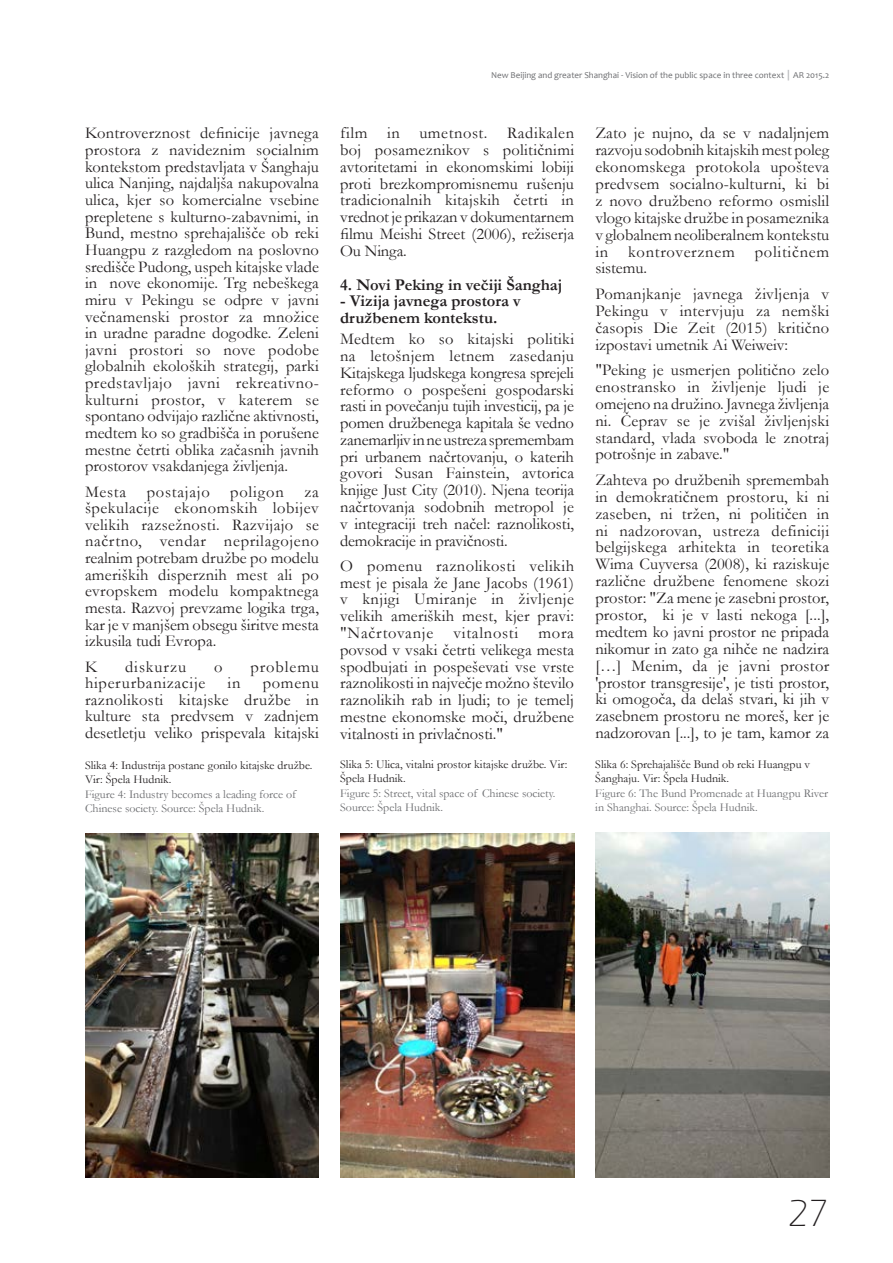
<style>
.page{position:relative;width:893px;height:1263px;background:#fff}
.page>*{position:absolute;margin:0;border:0;box-sizing:border-box;transform-origin:0 0}
.AR_stevilke_strani_d{font:300 39px "Eras ITC";color:#231f20}
.Article_Body_text_SL{font:16.5px/16.6px "Garamond";color:#231f20;text-align:justify}
.t1{font:700 16.5px/16.8px "Garamond";color:#231f20}
.Article_Body_text_SL-2{font:16.5px "Garamond";letter-spacing:.04em;color:#231f20}
.Article_Body_text_SL-3{font:16.5px "Garamond";letter-spacing:.055em;color:#231f20}
.t2{font:12px/14.4px "Garamond";color:#6c6d70}
.t3{font:12px/14.4px "Garamond";color:#231f20}
.t4{font:9px "Candara";color:#6c6d70}
</style>
<div class="page">
<img style="left:85px;top:833px;width:234px;height:344px">
<img style="left:340px;top:833px;width:234px;height:345px">
<img style="left:595px;top:833px;width:234px;height:344px">
<p class="Article_Body_text_SL" style="left:85px;top:124px;width:235px">Kontroverznost definicije javnega prostora z navideznim socialnim kontekstom predstavljata v Šanghaju ulica Nanjing, najdaljša nakupovalna ulica, kjer so komercialne vsebine prepletene s kulturno-zabavnimi, in Bund, mestno sprehajališče ob reki Huangpu z razgledom na poslovno središče Pudong, uspeh kitajske vlade in nove ekonomije. Trg nebeškega miru v Pekingu se odpre v javni večnamenski prostor za množice in uradne paradne dogodke. Zeleni javni prostori so nove podobe globalnih ekoloških strategij, parki predstavljajo javni rekreativno&shy;kulturni prostor, v katerem se spontano odvijajo različne aktivnosti, medtem ko so gradbišča in porušene mestne četrti oblika začasnih javnih prostorov vsakdanjega življenja.</p>
<p class="Article_Body_text_SL" style="left:85px;top:483px;width:235px">Mesta postajajo poligon za špekulacije ekonomskih lobijev velikih razsežnosti. Razvijajo se načrtno, vendar neprilagojeno realnim potrebam družbe po modelu ameriških disperznih mest ali po evropskem modelu kompaktnega mesta. Razvoj prevzame logika trga, kar je v manjšem obsegu širitve mesta izkusila tudi Evropa.</p>
<p class="Article_Body_text_SL" style="left:85px;top:658px;width:14px">K</p>
<p class="Article_Body_text_SL-3" style="left:125px;top:655px;width:62px">diskurzu</p>
<p class="Article_Body_text_SL" style="left:214px;top:658px;width:10px">o</p>
<p class="Article_Body_text_SL-3" style="left:250px;top:655px;width:70px">problemu</p>
<p class="Article_Body_text_SL-2" style="left:85px;top:672px;width:122px">hiperurbanizacije</p>
<p class="Article_Body_text_SL" style="left:228px;top:674px;width:14px">in</p>
<p class="Article_Body_text_SL" style="left:85px;top:674px;width:235px;text-indent:178px">pomenu raznolikosti kitajske družbe in kulture sta predvsem v zadnjem desetletju veliko prispevala kitajski</p>
<p class="t3" style="left:85px;top:758px;width:229px">Slika 4: Industrija postane gonilo kitajske družbe.<br>Vir: Špela Hudnik.</p>
<p class="t2" style="left:85px;top:786px;width:213px">Figure 4: Industry becomes a leading force of<br>Chinese society. Source: Špela Hudnik.</p>
<p class="t4" style="left:491px;top:70px;width:340px">New Beijing and greater Shanghai - Vision of the public space in three context AR 2015.2</p>
<p class="Article_Body_text_SL" style="left:340px;top:124px;width:235px">film in umetnost. Radikalen boj posameznikov s političnimi avtoritetami in ekonomskimi lobiji proti brezkompromisnemu rušenju tradicionalnih kitajskih četrti in vrednot je prikazan v dokumentarnem filmu Meishi Street (2006), režiserja Ou Ninga.</p>
<p class="t1" style="left:340px;top:276px;width:223px">4. Novi Peking in večiji Šanghaj</p>
<p class="t1" style="left:340px;top:293px;width:182px">- Vizija javnega prostora v družbenem kontekstu.</p>
<p class="Article_Body_text_SL" style="left:340px;top:330px;width:235px">Medtem ko so kitajski politiki na letošnjem letnem zasedanju Kitajskega ljudskega kongresa sprejeli reformo o pospešeni gospodarski rasti in povečanju tujih investicij, pa je pomen družbenega kapitala še vedno zanemarljiv in ne ustreza spremembam pri urbanem načrtovanju, o katerih govori Susan Fainstein, avtorica knjige Just City (2010). Njena teorija načrtovanja sodobnih metropol je v integraciji treh načel: raznolikosti, demokracije in pravičnosti.</p>
<p class="Article_Body_text_SL" style="left:340px;top:557px;width:235px">O pomenu raznolikosti velikih mest je pisala že Jane Jacobs (1961) v knjigi Umiranje in življenje velikih ameriških mest, kjer pravi: "Načrtovanje vitalnosti mora povsod v vsaki četrti velikega mesta spodbujati in pospeševati vse vrste raznolikosti in največje možno število raznolikih rab in ljudi; to je temelj mestne ekonomske moči, družbene vitalnosti in privlačnosti."</p>
<p class="t3" style="left:340px;top:757px;width:229px">Slika 5: Ulica, vitalni prostor kitajske družbe. Vir:<br>Špela Hudnik.</p>
<p class="t2" style="left:340px;top:785px;width:217px">Figure 5: Street, vital space of Chinese society.<br>Source: Špela Hudnik.</p>
<p class="Article_Body_text_SL" style="left:595px;top:124px;width:235px">Zato je nujno, da se v nadaljnjem razvoju sodobnih kitajskih mest poleg ekonomskega protokola upošteva predvsem socialno-kulturni, ki bi z novo družbeno reformo osmislil vlogo kitajske družbe in posameznika v globalnem neoliberalnem kontekstu in kontroverznem političnem sistemu.</p>
<p class="Article_Body_text_SL" style="left:595px;top:285px;width:235px">Pomanjkanje javnega življenja v Pekingu v intervjuju za nemški časopis Die Zeit (2015) kritično izpostavi umetnik Ai Weiweiv:</p>
<p class="Article_Body_text_SL" style="left:595px;top:361px;width:235px">"Peking je usmerjen politično zelo enostransko in življenje ljudi je omejeno na družino. Javnega življenja ni. Čeprav se je zvišal življenjski standard, vlada svoboda le znotraj potrošnje in zabave."</p>
<p class="Article_Body_text_SL" style="left:595px;top:471px;width:235px">Zahteva po družbenih spremembah in demokratičnem prostoru, ki ni zaseben, ni tržen, ni političen in ni nadzorovan, ustreza definiciji belgijskega arhitekta in teoretika Wima Cuyversa (2008), ki raziskuje različne družbene fenomene skozi prostor: "Za mene je zasebni prostor, prostor, ki je v lasti nekoga [...], medtem ko javni prostor ne pripada nikomur in zato ga nihče ne nadzira […] Menim, da je javni prostor 'prostor transgresije', je tisti prostor, ki omogoča, da delaš stvari, ki jih v zasebnem prostoru ne moreš, ker je nadzorovan [...], to je tam, kamor za</p>
<p class="t3" style="left:595px;top:757px;width:216px">Slika 6: Sprehajališče Bund ob reki Huangpu v<br>Šanghaju. Vir: Špela Hudnik.</p>
<p class="t2" style="left:595px;top:785px;width:234px">Figure 6: The Bund Promenade at Huangpu River in Shanghai. Source: Špela Hudnik.</p>
<p class="AR_stevilke_strani_d" style="left:787px;top:1191px;width:43px">27</p>
</div>
